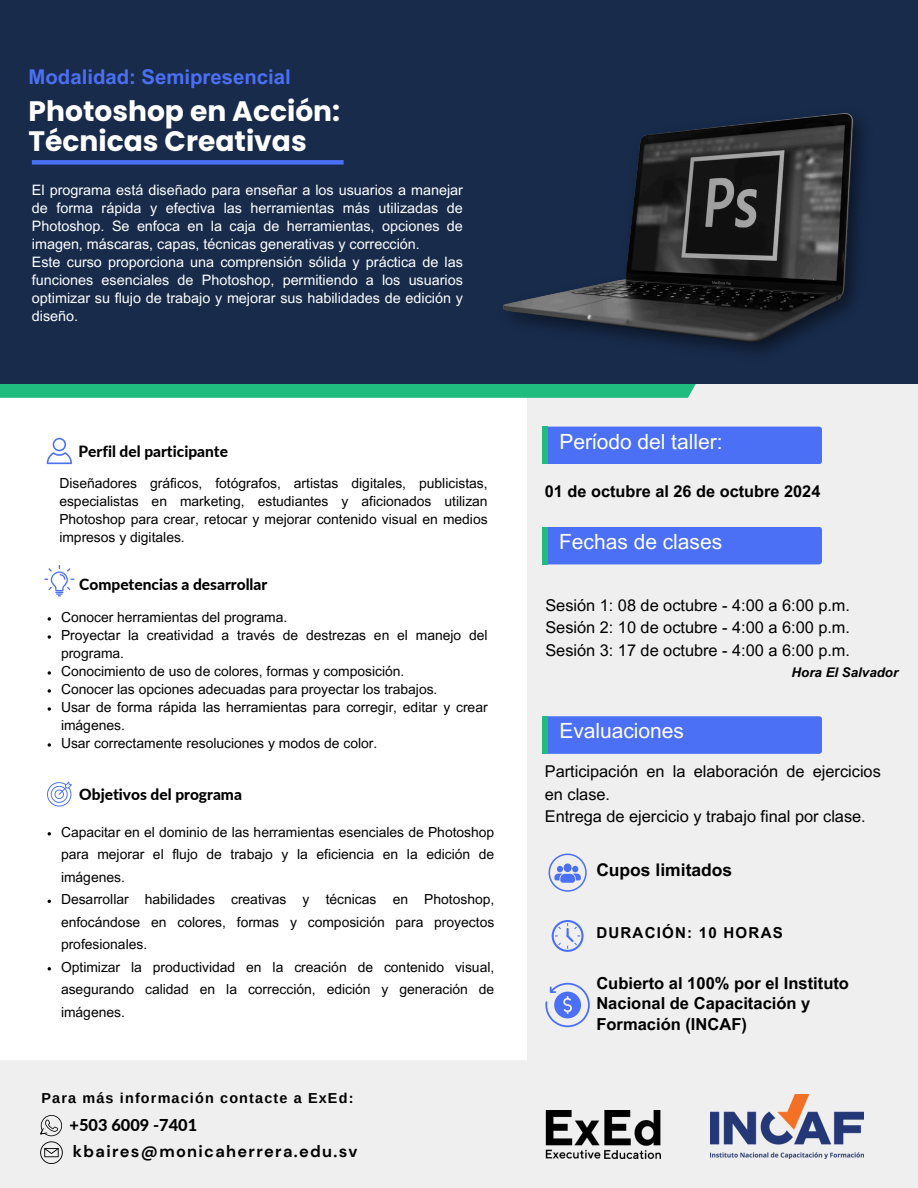
<style>
.page{position:relative;width:918px;height:1188px;background:#fff}
.page>*{position:absolute;margin:0;border:0;box-sizing:border-box;transform-origin:0 0}
.t1{font:700 28.2px/30.5px "Poppins";color:#fff}
.t2{font:21px "Arial MT Pro";color:#fff}
.t3{font:700 20.4px "Arial MT Pro";color:#4b70f6}
.t4{font:700 17.55px "Arial MT Pro";color:#000}
.t5{font:700 16.5px/20.5px "Arial MT Pro";color:#000}
.t6{font:16.35px/22.5px "Arial MT Pro";color:#000}
.t7{font:700 16.35px "DM Sans";letter-spacing:.08em;color:#000}
.t8{font:700 16.35px "Arial MT Pro";color:#000}
.t9{font:800 16.35px "Lato";color:#000}
.t10{font:800 15.45px "Lato";color:#000}
.t11{font:700 15.15px "Arial MT Pro";letter-spacing:.08em;color:#000}
.t12{font:14.4px/18px "Arial MT Pro";color:#fff;text-align:justify}
.t13{font:700 14.4px "Arimo";letter-spacing:.08em;color:#000}
.t14{font:13.8px/22.5px "Arial MT Pro";color:#000;text-align:justify}
.t15{font:italic 700 13.35px "Arial MT Pro";color:#000}
</style>
<div class="page">
<div style="left:527px;top:0;width:391px;height:1060px;background:#efefef"></div>
<svg style="left:0;top:384px;width:696px;height:14px;fill:#1fbb7f"></svg>
<div style="left:0;top:0;width:918px;height:384px;background:#182b4b"></div>
<svg style="left:47px;top:438px;width:24px;height:26px"></svg>
<svg style="left:47px;top:782px;width:25px;height:24px"></svg>
<div style="left:542px;top:427px;width:280px;height:37px;background:#4b70f6;border-radius:3px"></div>
<div style="left:542px;top:426px;width:6px;height:38px;background:#1fbb7f"></div>
<div style="left:542px;top:716px;width:280px;height:38px;background:#4b70f6;border-radius:3px"></div>
<div style="left:542px;top:716px;width:6px;height:38px;background:#1fbb7f"></div>
<div style="left:542px;top:527px;width:280px;height:37px;background:#4b70f6;border-radius:3px"></div>
<div style="left:542px;top:527px;width:6px;height:37px;background:#1fbb7f"></div>
<div style="left:32px;top:160px;width:312px;height:5px;background:#4b70f6"></div>
<svg style="left:545px;top:983px;width:45px;height:44px"></svg>
<svg style="left:552px;top:920px;width:32px;height:32px"></svg>
<svg style="left:549px;top:854px;width:38px;height:38px"></svg>
<img style="left:503px;top:113px;width:360px;height:239px">
<svg style="left:44px;top:565px;width:30px;height:31px"></svg>
<div style="left:0;top:1060px;width:918px;height:128px;background:#efefef"></div>
<svg style="left:40px;top:1115px;width:23px;height:49px"></svg>
<img style="left:527px;top:1110px;width:133px;height:49px">
<img style="left:710px;top:1095px;width:153px;height:64px">
<svg style="left:48px;top:832px;width:3px;height:4px"></svg>
<svg style="left:48px;top:967px;width:3px;height:4px"></svg>
<svg style="left:48px;top:617px;width:3px;height:4px"></svg>
<svg style="left:48px;top:635px;width:3px;height:4px"></svg>
<svg style="left:48px;top:671px;width:3px;height:4px"></svg>
<svg style="left:48px;top:689px;width:3px;height:4px"></svg>
<svg style="left:48px;top:707px;width:3px;height:4px"></svg>
<svg style="left:48px;top:743px;width:3px;height:4px"></svg>
<p class="t3" style="left:29px;top:69px;width:264px">Modalidad: Semipresencial</p>
<p class="t1" style="left:29px;top:95px;width:313px">Photoshop en Acción:<br>Técnicas Creativas</p>
<p class="t12" style="left:32px;top:183px;width:433px">El programa está diseñado para enseñar a los usuarios a manejar de forma rápida y efectiva las herramientas más utilizadas de Photoshop. Se enfoca en la caja de herramientas, opciones de imagen, máscaras, capas, técnicas generativas y corrección.</p>
<h5 class="t12" style="left:32px;top:255px;width:433px">Este curso proporciona una comprensión sólida y práctica de las funciones esenciales de Photoshop, permitiendo a los usuarios optimizar su flujo de trabajo y mejorar sus habilidades de edición y diseño.</h5>
<h2 class="t10" style="left:79px;top:442px;width:151px">Perfil del participante</h2>
<p class="t14" style="left:59px;top:476px;width:430px;line-height:18px">Diseñadores gráficos, fotógrafos, artistas digitales, publicistas, especialistas en marketing, estudiantes y aficionados utilizan Photoshop para crear, retocar y mejorar contenido visual en medios impresos y digitales.</p>
<h4 class="t10" style="left:79px;top:574px;width:190px">Competencias a desarrollar</h4>
<p class="t14" style="left:61px;top:607px;width:228px">Conocer herramientas del programa.</p>
<p class="t14" style="left:61px;top:628px;width:428px;line-height:18px">Proyectar la creatividad a través de destrezas en el manejo del programa.</p>
<p class="t14" style="left:61px;top:661px;width:345px">Conocimiento de uso de colores, formas y composición.</p>
<p class="t14" style="left:61px;top:679px;width:378px">Conocer las opciones adecuadas para proyectar los trabajos.</p>
<p class="t14" style="left:61px;top:700px;width:428px;line-height:18px">Usar de forma rápida las herramientas para corregir, editar y crear imágenes.</p>
<p class="t14" style="left:61px;top:733px;width:318px">Usar correctamente resoluciones y modos de color.</p>
<p class="t10" style="left:79px;top:785px;width:164px">Objetivos del programa</p>
<p class="t14" style="left:61px;top:822px;width:435px">Capacitar en el dominio de las herramientas esenciales de Photoshop para mejorar el flujo de trabajo y la eficiencia en la edición de imágenes.</p>
<p class="t14" style="left:61px;top:890px;width:435px">Desarrollar habilidades creativas y técnicas en Photoshop, enfocándose en colores, formas y composición para proyectos profesionales.</p>
<p class="t14" style="left:61px;top:957px;width:435px">Optimizar la productividad en la creación de contenido visual, asegurando calidad en la corrección, edición y generación de imágenes.</p>
<h6 class="t13" style="left:42px;top:1090px;width:313px">Para más información contacte a ExEd:</h6>
<h2 class="t9" style="left:70px;top:1115px;width:129px">+503 6009 -7401</h2>
<p class="t7" style="left:73px;top:1141px;width:286px">kbaires@monicaherrera.edu.sv</p>
<p class="t2" style="left:559px;top:434px;width:165px">Período del taller:</p>
<p class="t8" style="left:545px;top:485px;width:277px">01 de octubre al 26 de octubre 2024</p>
<p class="t2" style="left:559px;top:534px;width:165px">Fechas de clases</p>
<p class="t6" style="left:545px;top:596px;width:306px;text-align:justify">Sesión 1: 08 de octubre - 4:00 a 6:00 p.m.<br>Sesión 2: 10 de octubre - 4:00 a 6:00 p.m.<br>Sesión 3: 17 de octubre - 4:00 a 6:00 p.m.</p>
<h1 class="t2" style="left:559px;top:723px;width:126px">Evaluaciones</h1>
<p class="t15" style="left:792px;top:668px;width:108px">Hora El Salvador</p>
<p class="t6" style="left:545px;top:762px;width:338px">Participación en la elaboración de ejercicios en clase.<br>Entrega de ejercicio y trabajo final por clase.</p>
<h3 class="t4" style="left:596px;top:864px;width:137px">Cupos limitados</h3>
<h5 class="t11" style="left:596px;top:927px;width:188px">DURACIÓN: 10 HORAS</h5>
<h3 class="t5" style="left:596px;top:975px;width:254px">Cubierto al 100% por el Instituto<br>Nacional de Capacitación y<br>Formación (INCAF)</h3>
</div>
